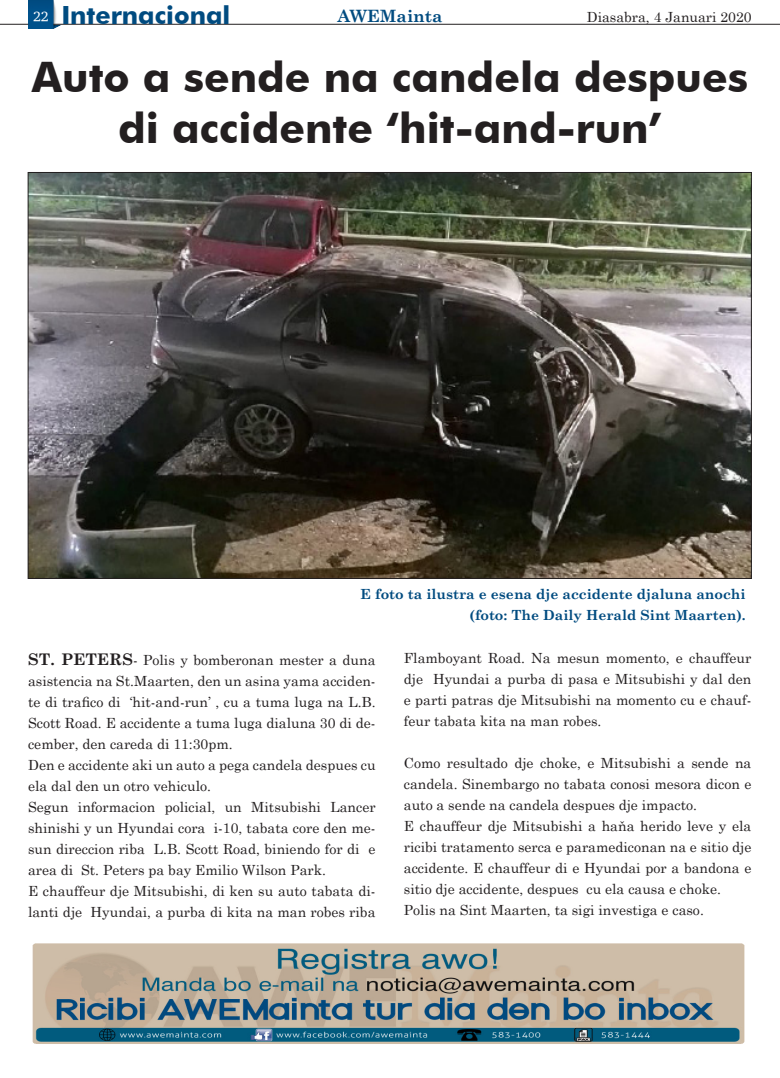
<style>
.page{position:relative;width:780px;height:1078px;background:#fff}
.page>*{position:absolute;margin:0;border:0;box-sizing:border-box;transform-origin:0 0}
.No_Spacing{font:700 42px/50.4px "Futura BT";color:#231f20;text-align:center}
.Body_Text_14{font:700 25px "Futura BT";color:#004b80}
.Body_Text_14-2{font:700 17px "Century Schoolbook";color:#004b80}
.Body_Text_14-3{font:14px/21px "Century Schoolbook";color:#231f20;text-align:justify}
.No_Spacing-2{font:700 14px "Century Schoolbook";color:#004b80}
.t1{font:14px "Charter ITCTT";color:#fff}
.s1{font-weight:700;font-size:16px}
</style>
<div class="page">
<img style="left:28px;top:0;width:33px;height:28px">
<svg style="left:0;top:24px;width:28px;height:1px"></svg>
<hr style="left:53px;top:24px;width:727px;height:1px;background:#231f20">
<img style="left:30px;top:174px;width:719px;height:402px">
<img style="left:32px;top:943px;width:713px;height:101px">
<p class="t1" style="left:33px;top:7px;width:17px">22</p>
<p class="Body_Text_14" style="left:61px;top:-1px;width:170px">Internacional</p>
<p class="Body_Text_14-2" style="left:337px;top:3px;width:107px">AWEMainta</p>
<p class="Body_Text_14-3" style="left:586px;top:5px;width:166px">Diasabra, 4 Januari 2020</p>
<p class="No_Spacing" style="left:32px;top:52px;width:717px">Auto a sende na candela despues di accidente ‘hit-and-run’</p>
<p class="No_Spacing-2" style="left:360px;top:583px;width:386px">E foto ta ilustra e esena dje accidente djaluna anochi</p>
<p class="No_Spacing-2" style="left:469px;top:604px;width:277px">(foto: The Daily Herald Sint Maarten).</p>
<p class="Body_Text_14-3" style="left:28px;top:647px;width:349px"><span class="s1">ST. PETERS</span>- Polis y bomberonan mester a duna asistencia na St.Maarten, den un asina yama acciden&shy;te di trafico di ‘hit-and-run’ , cu a tuma luga na L.B.<br>Scott Road. E accidente a tuma luga dialuna 30 di de&shy;cember, den careda di 11:30pm.</p>
<p class="Body_Text_14-3" style="left:28px;top:752px;width:349px">Den e accidente aki un auto a pega candela despues cu ela dal den un otro vehiculo.</p>
<p class="Body_Text_14-3" style="left:28px;top:794px;width:349px">Segun informacion policial, un Mitsubishi Lancer shinishi y un Hyundai cora i-10, tabata core den me&shy;sun direccion riba L.B. Scott Road, biniendo for di e area di St. Peters pa bay Emilio Wilson Park.</p>
<p class="Body_Text_14-3" style="left:28px;top:878px;width:349px">E chauffeur dje Mitsubishi, di ken su auto tabata di&shy;lanti dje Hyundai, a purba di kita na man robes riba</p>
<p class="Body_Text_14-3" style="left:404px;top:646px;width:349px">Flamboyant Road. Na mesun momento, e chauffeur dje Hyundai a purba di pasa e Mitsubishi y dal den e parti patras dje Mitsubishi na momento cu e chauf&shy;feur tabata kita na man robes.</p>
<p class="Body_Text_14-3" style="left:404px;top:751px;width:349px">Como resultado dje choke, e Mitsubishi a sende na candela. Sinembargo no tabata conosi mesora dicon e auto a sende na candela despues dje impacto.</p>
<p class="Body_Text_14-3" style="left:404px;top:814px;width:349px">E chauffeur dje Mitsubishi a haňa herido leve y ela ricibi tratamento serca e paramediconan na e sitio dje accidente. E chauffeur di e Hyundai por a bandona e sitio dje accidente, despues cu ela causa e choke.</p>
<p class="Body_Text_14-3" style="left:404px;top:898px;width:301px">Polis na Sint Maarten, ta sigi investiga e caso.</p>
</div>
